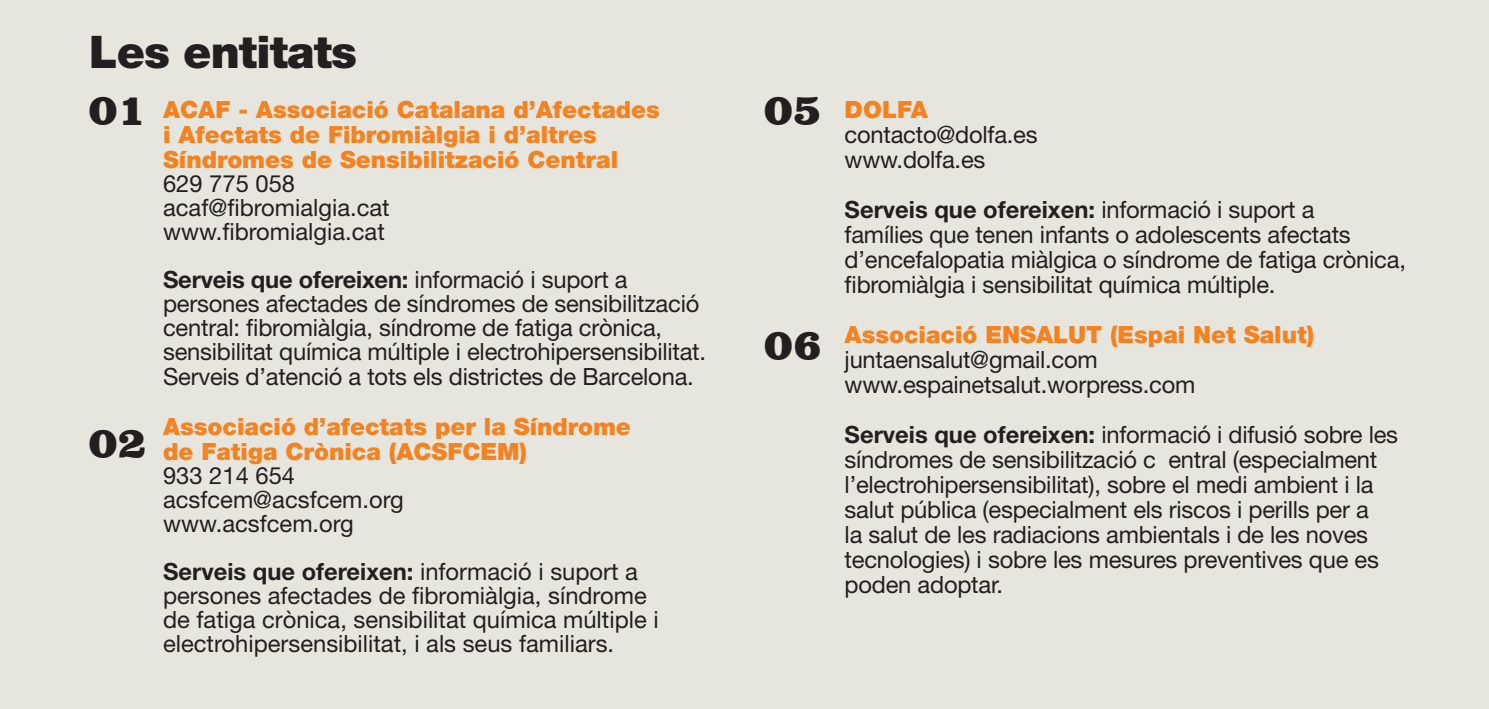
<style>
.page{position:relative;width:1489px;height:709px;background:#fff}
.page>*{position:absolute;margin:0;border:0;box-sizing:border-box;transform-origin:0 0}
.t1{font:900 45px "Helvetica Neue";letter-spacing:-.02em;color:#231f20}
.t2{font:900 45px "Clarendon BT";color:#231f20}
.t3{font:23.75px/25px "Helvetica Neue";letter-spacing:-.01em;color:#231f20}
.t4{font:900 23.75px/25px "Helvetica Neue";color:#f58220}
.s1{font-weight:700}
</style>
<div class="page">
<div style="left:0;top:0;width:1488px;height:709px;background:#e7e6de"></div>
<h1 class="t1" style="left:89px;top:25px;width:269px">Les entitats</h1>
<h1 class="t2" style="left:88px;top:82px;width:60px">01</h1>
<p class="t4" style="left:163px;top:96px;width:498px">ACAF - Associació Catalana d’Afectades i Afectats de Fibromiàlgia i d’altres<br>Síndromes de Sensibilització Central</p>
<p class="t3" style="left:163px;top:171px;width:228px;line-height:24px">629 775 058 acaf@fibromialgia.cat www.fibromialgia.cat</p>
<p class="t3" style="left:163px;top:267px;width:544px;line-height:24.2px"><span class="s1">Serveis que ofereixen:</span> informació i suport a persones afectades de síndromes de sensibilització central: fibromiàlgia, síndrome de fatiga crònica, sensibilitat química múltiple i electrohipersensibilitat.<br>Serveis d’atenció a tots els districtes de Barcelona.</p>
<p class="t4" style="left:163px;top:413px;width:469px">Associació d’afectats per la Síndrome de Fatiga Crònica (ACSFCEM)</p>
<p class="t3" style="left:163px;top:463px;width:242px;line-height:24px">933 214 654 acsfcem@acsfcem.org www.acsfcem.org</p>
<p class="t3" style="left:163px;top:559px;width:497px;line-height:24px"><span class="s1">Serveis que ofereixen:</span> informació i suport a persones afectades de fibromiàlgia, síndrome de fatiga crònica, sensibilitat química múltiple i electrohipersensibilitat, i als seus familiars.</p>
<h1 class="t2" style="left:88px;top:414px;width:60px">02</h1>
<h1 class="t2" style="left:763px;top:82px;width:60px">05</h1>
<h1 class="t2" style="left:763px;top:317px;width:60px">06</h1>
<p class="t4" style="left:844px;top:97px;width:85px">DOLFA</p>
<p class="t3" style="left:844px;top:122px;width:194px">contacto@dolfa.es www.dolfa.es</p>
<p class="t3" style="left:844px;top:197px;width:563px"><span class="s1">Serveis que ofereixen:</span> informació i suport a<br>famílies que tenen infants o adolescents afectats d’encefalopatia miàlgica o síndrome de fatiga crònica, fibromiàlgia i sensibilitat química múltiple.</p>
<p class="t4" style="left:844px;top:322px;width:471px">Associació ENSALUT (Espai Net Salut)</p>
<p class="t3" style="left:844px;top:347px;width:352px">juntaensalut@gmail.com www.espainetsalut.worpress.com</p>
<p class="t3" style="left:844px;top:422px;width:555px"><span class="s1">Serveis que ofereixen:</span> informació i difusió sobre les síndromes de sensibilització c entral (especialment l’electrohipersensibilitat), sobre el medi ambient i la salut pública (especialment els riscos i perills per a<br>la salut de les radiacions ambientals i de les noves tecnologies) i sobre les mesures preventives que es poden adoptar.</p>
</div>
